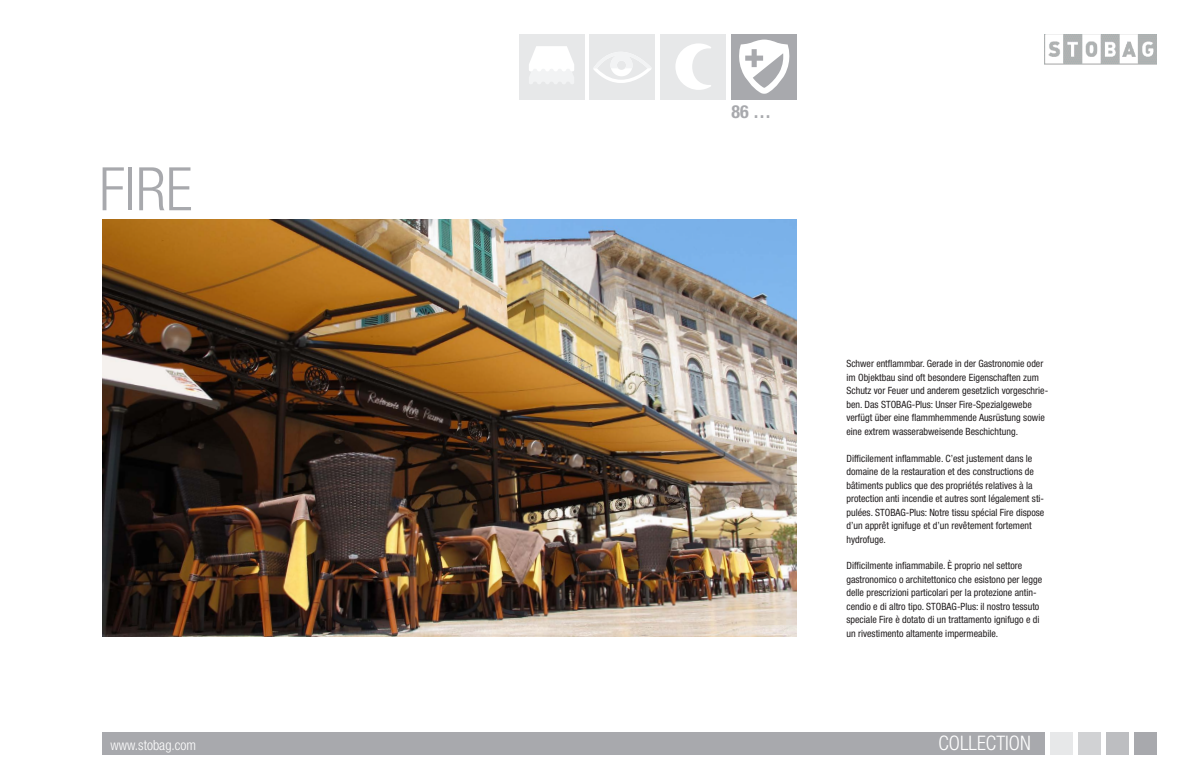
<style>
.page{position:relative;width:1191px;height:766px;background:#fff}
.page>*{position:absolute;margin:0;border:0;box-sizing:border-box;transform-origin:0 0}
.t1{font:300 condensed 60px "Helvetica Neue LT Pro";color:#a8a9ad}
.t2{font:300 condensed 20px "Helvetica Neue LT Pro";color:#fff}
.t3{font:700 condensed 18px "Helvetica Neue LT Pro";color:#a8a9ad}
.t4{font:300 condensed 14px "Helvetica Neue LT Pro";color:#fff}
.t5{font:condensed 10px/13.5px "Helvetica Neue LT Pro";color:#231f20}
</style>
<div class="page">
<img style="left:102px;top:220px;width:695px;height:416px">
<div style="left:731px;top:34px;width:66px;height:65px;background:#a8a9ad"></div>
<svg style="left:739px;top:40px;width:51px;height:54px"></svg>
<div style="left:660px;top:34px;width:66px;height:65px;background:#e7e8e9"></div>
<svg style="left:675px;top:43px;width:36px;height:47px"></svg>
<div style="left:590px;top:34px;width:65px;height:65px;background:#e7e8e9"></div>
<svg style="left:593px;top:52px;width:58px;height:31px"></svg>
<div style="left:519px;top:34px;width:65px;height:65px;background:#e7e8e9"></div>
<svg style="left:529px;top:46px;width:45px;height:38px"></svg>
<img style="left:1045px;top:34px;width:112px;height:30px">
<div style="left:1106px;top:731px;width:23px;height:23px;background:#bdbec1"></div>
<div style="left:1134px;top:731px;width:23px;height:23px;background:#a8a9ad"></div>
<div style="left:1078px;top:731px;width:23px;height:23px;background:#d1d2d4"></div>
<div style="left:1050px;top:731px;width:23px;height:23px;background:#e7e8e9"></div>
<div style="left:102px;top:731px;width:943px;height:23px;background:#a8a9ad"></div>
<h1 class="t1" style="left:99px;top:154px;width:90px">Fire</h1>
<h3 class="t3" style="left:731px;top:100px;width:41px">86 …</h3>
<p class="t5" style="left:846px;top:357px;width:203px">Schwer entflammbar. Gerade in der Gastronomie oder im Objektbau sind oft besondere Eigenschaften zum Schutz vor Feuer und anderem gesetzlich vorgeschrie&shy;ben. Das STOBAG-Plus: Unser Fire-Spezialgewebe verfügt über eine flammhemmende Ausrüstung sowie eine extrem wasserabweisende Beschichtung.</p>
<p class="t5" style="left:846px;top:451px;width:199px">Difficilement inflammable. C’est justement dans le domaine de la restauration et des constructions de bâtiments publics que des propriétés relatives à la protection anti incendie et autres sont légalement sti&shy;pulées. STOBAG-Plus: Notre tissu spécial Fire dispose d’un apprêt ignifuge et d’un revêtement fortement hydrofuge.</p>
<p class="t5" style="left:846px;top:559px;width:197px">Difficilmente infiammabile. È proprio nel settore gastronomico o architettonico che esistono per legge delle prescrizioni particolari per la protezione antin&shy;cendio e di altro tipo. STOBAG-Plus: il nostro tessuto speciale Fire è dotato di un trattamento ignifugo e di un rivestimento altamente impermeabile.</p>
<h3 class="t4" style="left:111px;top:737px;width:87px">www.stobag.com</h3>
<h2 class="t2" style="left:938px;top:731px;width:94px">COLLECTION</h2>
</div>
